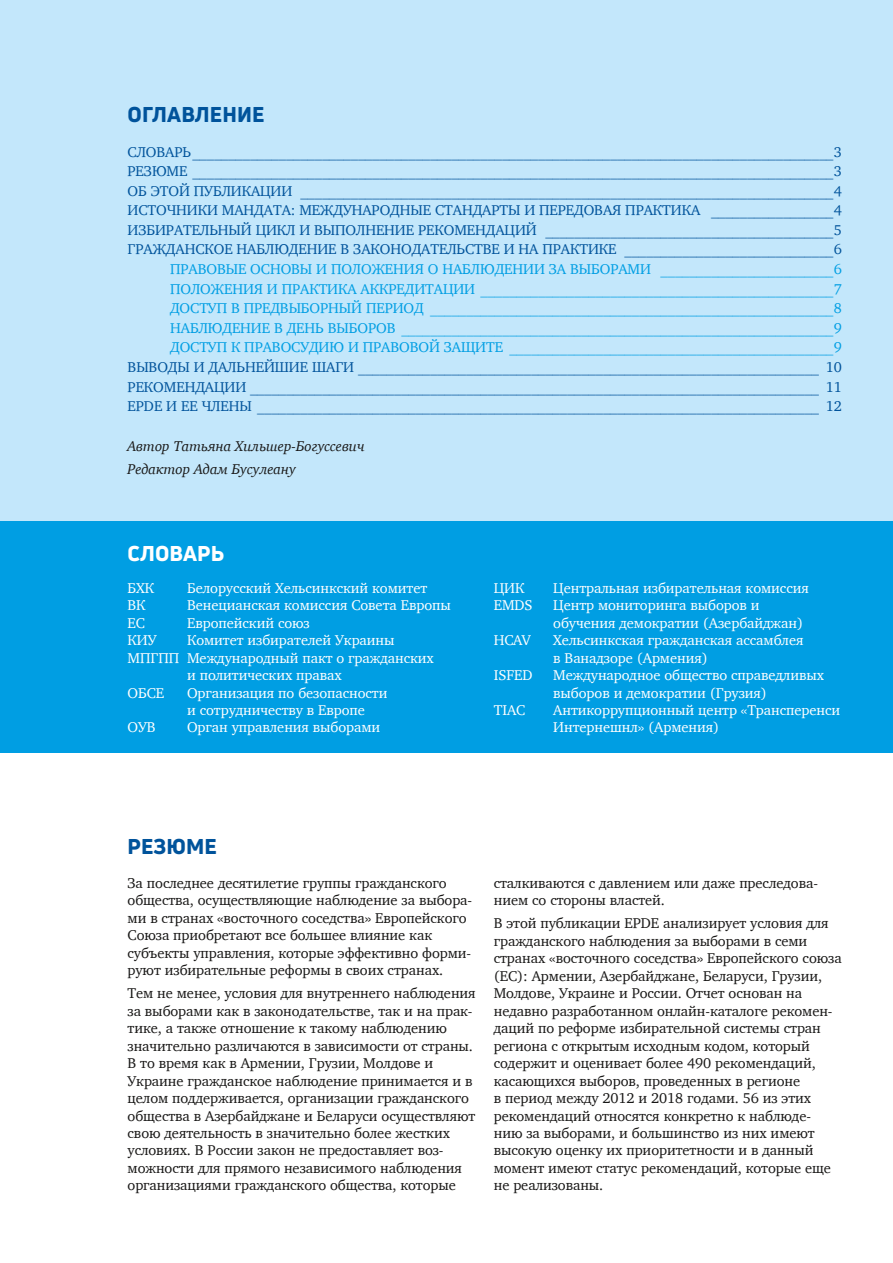
<style>
.page{position:relative;width:893px;height:1263px;background:#fff}
.page>*{position:absolute;margin:0;border:0;box-sizing:border-box;transform-origin:0 0}
.t1{font:800 21px "Uni Neue";letter-spacing:.005em;color:#00539b}
.t2{font:800 21px "Uni Neue";letter-spacing:.005em;color:#fff}
.t3{font:14.55px/17.4px "Charter";letter-spacing:-.005em;color:#181716}
.t4{font:14.55px/19.6px "Charter";letter-spacing:-.005em;color:#00539b;text-align:justify}
.t5{font:14.55px/17.4px "Charter";letter-spacing:-.005em;color:#fff}
.t6{font:14.55px/19.6px "Charter";letter-spacing:-.005em;color:#009ee3;text-align:justify}
.t7{font:italic 14.55px/23px "Charter";letter-spacing:-.005em;color:#181716}
</style>
<div class="page">
<div style="left:0;top:0;width:893px;height:748px;background:#c3e7fb"></div>
<div style="left:0;top:521px;width:893px;height:232px;background:#009ee3"></div>
<h1 class="t1" style="left:128px;top:100px;width:139px">ОГЛАВЛЕНИЕ</h1>
<p class="t4" style="left:128px;top:142px;width:716px">СЛОВАРЬ_________________________________________________________________________________________3<br>РЕЗЮМЕ _________________________________________________________________________________________3<br>ОБ ЭТОЙ ПУБЛИКАЦИИ __________________________________________________________________________4<br>ИСТОЧНИКИ МАНДАТА: МЕЖДУНАРОДНЫЕ СТАНДАРТЫ И ПЕРЕДОВАЯ ПРАКТИКА _________________4<br>ИЗБИРАТЕЛЬНЫЙ ЦИКЛ И ВЫПОЛНЕНИЕ РЕКОМЕНДАЦИЙ ________________________________________5<br>ГРАЖДАНСКОЕ НАБЛЮДЕНИЕ В ЗАКОНОДАТЕЛЬСТВЕ И НА ПРАКТИКЕ _____________________________6</p>
<p class="t6" style="left:170px;top:259px;width:673px">ПРАВОВЫЕ ОСНОВЫ И ПОЛОЖЕНИЯ О НАБЛЮДЕНИИ ЗА ВЫБОРАМИ ________________________6<br>ПОЛОЖЕНИЯ И ПРАКТИКА АККРЕДИТАЦИИ _________________________________________________7<br>ДОСТУП В ПРЕДВЫБОРНЫЙ ПЕРИОД ________________________________________________________8<br>НАБЛЮДЕНИЕ В ДЕНЬ ВЫБОРОВ ____________________________________________________________9<br>ДОСТУП К ПРАВОСУДИЮ И ПРАВОВОЙ ЗАЩИТЕ _____________________________________________9</p>
<p class="t4" style="left:128px;top:357px;width:716px">ВЫВОДЫ И ДАЛЬНЕЙШИЕ ШАГИ ________________________________________________________________ 10<br>РЕКОМЕНДАЦИИ _______________________________________________________________________________ 11<br>EPDE И ЕЕ ЧЛЕНЫ ______________________________________________________________________________ 12</p>
<p class="t7" style="left:128px;top:435px;width:239px">Автор Татьяна Хильшер-Богуссевич<br>Редактор Адам Бусулеану</p>
<h1 class="t2" style="left:128px;top:539px;width:98px">СЛОВАРЬ</h1>
<p class="t5" style="left:128px;top:579px;width:28px">БХК</p>
<p class="t5" style="left:187px;top:579px;width:242px">Белорусский Хельсинкский комитет</p>
<p class="t5" style="left:128px;top:596px;width:20px">ВК</p>
<p class="t5" style="left:187px;top:596px;width:265px">Венецианская комиссия Совета Европы</p>
<p class="t5" style="left:128px;top:614px;width:19px">ЕС</p>
<p class="t5" style="left:187px;top:614px;width:124px">Европейский союз</p>
<p class="t5" style="left:128px;top:631px;width:30px">КИУ</p>
<p class="t5" style="left:187px;top:631px;width:209px">Комитет избирателей Украины</p>
<p class="t5" style="left:128px;top:649px;width:308px">МПГПП Международный пакт о гражданских</p>
<p class="t5" style="left:187px;top:666px;width:156px">и политических правах</p>
<p class="t5" style="left:128px;top:684px;width:38px">ОБСЕ</p>
<p class="t5" style="left:187px;top:684px;width:202px">Организация по безопасности и сотрудничеству в Европе</p>
<p class="t5" style="left:128px;top:718px;width:30px">ОУВ</p>
<p class="t5" style="left:187px;top:718px;width:195px">Орган управления выборами</p>
<p class="t5" style="left:494px;top:579px;width:32px">ЦИК</p>
<p class="t5" style="left:553px;top:579px;width:257px">Центральная избирательная комиссия</p>
<p class="t5" style="left:494px;top:596px;width:40px">EMDS</p>
<p class="t5" style="left:553px;top:596px;width:251px">Центр мониторинга выборов и обучения демократии (Азербайджан)</p>
<p class="t5" style="left:494px;top:631px;width:38px">HCAV</p>
<p class="t5" style="left:553px;top:631px;width:252px">Хельсинкская гражданская ассамблея в Ванадзоре (Армения)</p>
<p class="t5" style="left:494px;top:666px;width:40px">ISFED</p>
<p class="t5" style="left:553px;top:666px;width:272px">Международное общество справедливых выборов и демократии (Грузия)</p>
<p class="t5" style="left:494px;top:701px;width:33px">TIAC</p>
<p class="t5" style="left:553px;top:701px;width:289px">Антикоррупционный центр «Трансперенси<br>Интернешнл» (Армения)</p>
<h1 class="t1" style="left:128px;top:832px;width:91px">РЕЗЮМЕ</h1>
<p class="t3" style="left:128px;top:874px;width:346px">За последнее десятилетие группы гражданского общества, осуществляющие наблюдение за выбора&shy;ми в странах «восточного соседства» Европейского Союза приобретают все большее влияние как субъекты управления, которые эффективно форми&shy;руют избирательные реформы в своих странах.</p>
<p class="t3" style="left:128px;top:984px;width:350px">Тем не менее, условия для внутреннего наблюдения за выборами как в законодательстве, так и на прак&shy;тике, а также отношение к такому наблюдению значительно различаются в зависимости от страны.<br>В то время как в Армении, Грузии, Молдове и Украине гражданское наблюдение принимается и в целом поддерживается, организации гражданского общества в Азербайджане и Беларуси осуществляют свою деятельность в значительно более жестких условиях. В России закон не предоставляет воз&shy;можности для прямого независимого наблюдения организациями гражданского общества, которые</p>
<p class="t3" style="left:494px;top:874px;width:326px">сталкиваются с давлением или даже преследова&shy;нием со стороны властей.</p>
<p class="t3" style="left:494px;top:914px;width:349px">В этой публикации EPDE анализирует условия для гражданского наблюдения за выборами в семи странах «восточного соседства» Европейского союза (ЕС): Армении, Азербайджане, Беларуси, Грузии, Молдове, Украине и России. Отчет основан на недавно разработанном онлайн-каталоге рекомен&shy;даций по реформе избирательной системы стран региона с открытым исходным кодом, который содержит и оценивает более 490 рекомендаций, касающихся выборов, проведенных в регионе<br>в период между 2012 и 2018 годами. 56 из этих рекомендаций относятся конкретно к наблюде&shy;нию за выборами, и большинство из них имеют высокую оценку их приоритетности и в данный момент имеют статус рекомендаций, которые еще не реализованы.</p>
</div>
